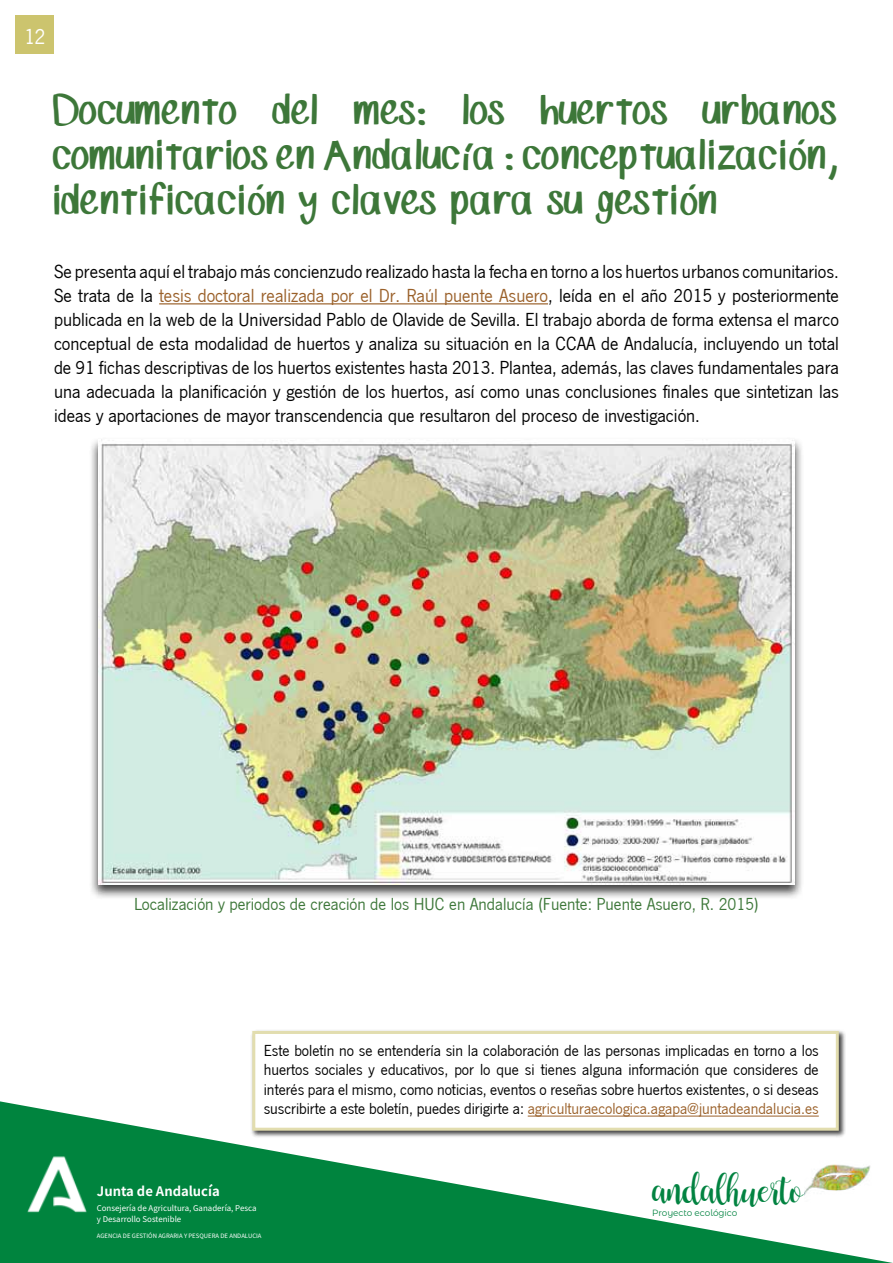
<style>
.page{position:relative;width:893px;height:1263px;background:#fff}
.page>*{position:absolute;margin:0;border:0;box-sizing:border-box;transform-origin:0 0}
.t1{font:36px/45px "SP Marker Font";color:#3d7739;text-align:justify}
.t2{font:31.95px "Buttercup Sample";color:#028341}
.t3{font:22.5px "News Got T";color:#fff}
.t4{font:19.5px/24px "News Got T";color:#000;text-align:justify}
.t5{font:18px "News Got T";color:#3d7739}
.t6{font:16.5px/19.5px "News Got T";color:#000;text-align:justify}
.t7{font:700 13.05px "Noto Sans HK";color:#fff}
.t8{font:9px "Montserrat Alternates";color:#028341}
.t9{font:7.95px/10.6px "Noto Sans HK";color:#fff}
.t10{font:6px "Noto Sans HK";color:#fff}
.s1{color:#9a6029}
</style>
<div class="page">
<svg style="left:0;top:1101px;width:893px;height:162px;fill:#00843e"></svg>
<div style="left:16px;top:16px;width:38px;height:38px;background:#ccc46e"></div>
<img style="left:15px;top:1142px;width:85px;height:84px">
<img style="left:804px;top:1160px;width:70px;height:61px">
<hr style="left:159px;top:303px;width:389px;height:1px;background:#9a6029">
<div style="left:251px;top:1029px;width:595px;height:109px;background:#000;opacity:.75"></div>
<div style="left:254px;top:1032px;width:583px;height:97px;background:#fff"></div>
<hr style="left:528px;top:1115px;width:291px;height:1px;background:#9a6029">
<div style="left:252px;top:1031px;width:587px;height:100px;border:3px solid #e2ddaf"></div>
<div style="left:89px;top:436px;width:715px;height:464px;background:#000;opacity:.75"></div>
<img style="left:98px;top:439px;width:697px;height:445px">
<p class="t3" style="left:24px;top:25px;width:23px">12</p>
<h1 class="t1" style="left:54px;top:90px;width:786px">Documento del mes: los huertos urbanos comunitarios en Andalucía : conceptualización, identificación y claves para su gestión</h1>
<p class="t4" style="left:54px;top:259px;width:786px">Se presenta aquí el trabajo más concienzudo realizado hasta la fecha en torno a los huertos urbanos comunitarios.<br>Se trata de la <span class="s1">tesis doctoral realizada por el Dr. Raúl puente Asuero</span>, leída en el año 2015 y posteriormente publicada en la web de la Universidad Pablo de Olavide de Sevilla. El trabajo aborda de forma extensa el marco conceptual de esta modalidad de huertos y analiza su situación en la CCAA de Andalucía, incluyendo un total de 91 fichas descriptivas de los huertos existentes hasta 2013. Plantea, además, las claves fundamentales para una adecuada la planificación y gestión de los huertos, así como unas conclusiones finales que sintetizan las ideas y aportaciones de mayor transcendencia que resultaron del proceso de investigación.</p>
<p class="t5" style="left:134px;top:895px;width:626px">Localización y periodos de creación de los HUC en Andalucía (Fuente: Puente Asuero, R. 2015)</p>
<p class="t6" style="left:264px;top:1040px;width:556px">Este boletín no se entendería sin la colaboración de las personas implicadas en torno a los huertos sociales y educativos, por lo que si tienes alguna información que consideres de interés para el mismo, como noticias, eventos o reseñas sobre huertos existentes, o si deseas suscribirte a este boletín, puedes dirigirte a: <span class="s1">agriculturaecologica.agapa@juntadeandalucia.es</span></p>
<p class="t7" style="left:97px;top:1184px;width:124px">Junta de Andalucía</p>
<p class="t9" style="left:97px;top:1203px;width:161px">Consejería de Agricultura, Ganadería, Pesca y Desarrollo Sostenible</p>
<h2 class="t2" style="left:652px;top:1171px;width:151px">andalhuerto</h2>
<p class="t8" style="left:652px;top:1209px;width:87px">Proyecto ecológico</p>
<p class="t10" style="left:97px;top:1232px;width:166px">AGENCIA DE GESTIÓN AGRARIA Y PESQUERA DE ANDALUCIA</p>
</div>
